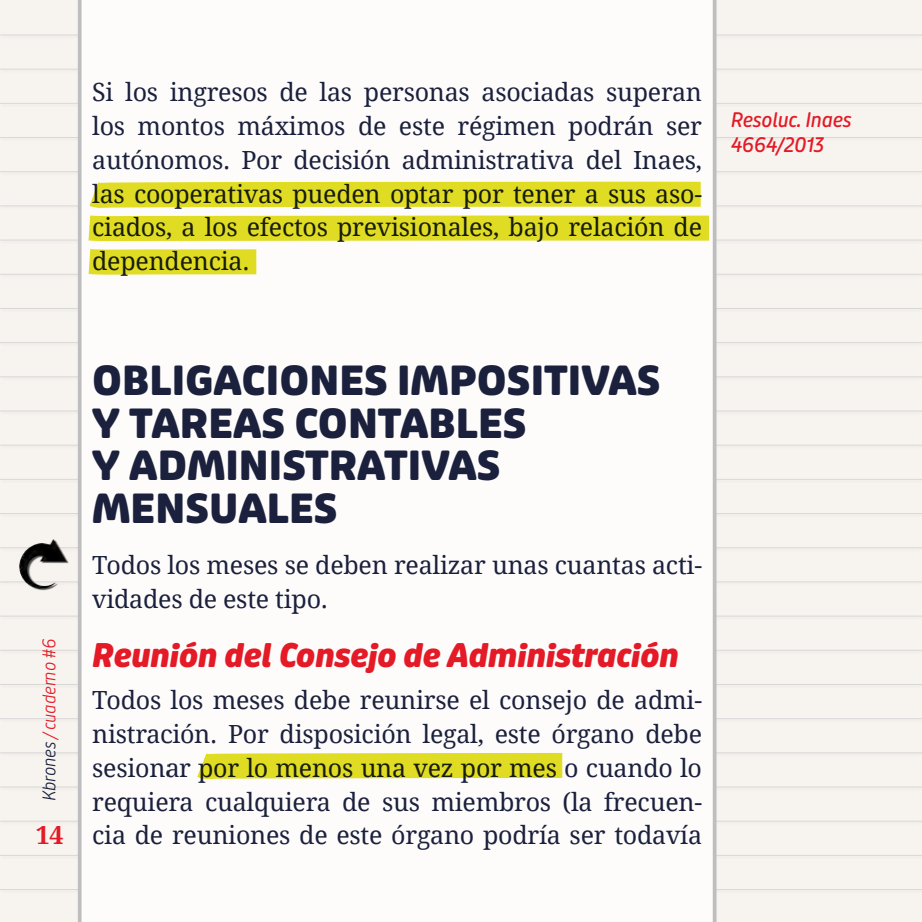
<style>
.page{position:relative;width:922px;height:922px;background:#fff}
.page>*{position:absolute;margin:0;border:0;box-sizing:border-box;transform-origin:0 0}
.TITULOS{font:700 expanded 40px/42.5px "Puffin Display Soft";color:#1b213d}
.subtitulos{font:italic 700 expanded 32.5px "Puffin Display Soft";color:#e41a26}
.BASE_TEXTO{font:25px/33.8px "Droid Serif";letter-spacing:-.01em;color:#1b213d;text-align:justify}
.t1{font:700 25px "Droid Serif";color:#e41a26}
.Testos_MARGEN{font:italic 20px/25px "Puffin Display Soft Medm";letter-spacing:-.01em;color:#e41a26}
.t2{font:italic 300 17.5px "Puffin Display Soft";letter-spacing:-.01em;color:#e41a26}
.s1{color:#1b213d}
</style>
<div class="page">
<div style="left:0;top:0;width:921px;height:921px;background:#f7f4f0"></div>
<div style="left:0;top:204px;width:921px;height:5px;background:#e8e6e4"></div>
<hr style="left:0;top:205px;width:921px;height:1px;background:#d9d8d8">
<div style="left:0;top:272px;width:921px;height:6px;background:#f2efeb"></div>
<hr style="left:0;top:274px;width:921px;height:1px;background:#d9d8d8">
<div style="left:0;top:136px;width:921px;height:5px;background:#f2efeb"></div>
<hr style="left:0;top:137px;width:921px;height:1px;background:#d9d8d8">
<div style="left:0;top:477px;width:921px;height:6px;background:#f3f0ec"></div>
<hr style="left:0;top:479px;width:921px;height:1px;background:#d9d8d8">
<div style="left:0;top:546px;width:921px;height:5px;background:#eceae7"></div>
<hr style="left:0;top:547px;width:921px;height:1px;background:#d9d8d8">
<div style="left:0;top:614px;width:921px;height:5px;background:#000;opacity:.1"></div>
<hr style="left:0;top:615px;width:921px;height:1px;background:#d9d8d8">
<div style="left:0;top:341px;width:921px;height:5px;background:#efece9"></div>
<hr style="left:0;top:342px;width:921px;height:1px;background:#d9d8d8">
<div style="left:0;top:409px;width:921px;height:5px;background:#e6e4e2"></div>
<hr style="left:0;top:410px;width:921px;height:1px;background:#d9d8d8">
<div style="left:0;top:750px;width:921px;height:6px;background:#f2efeb"></div>
<hr style="left:0;top:752px;width:921px;height:1px;background:#d9d8d8">
<div style="left:0;top:819px;width:921px;height:5px;background:#000;opacity:.1"></div>
<hr style="left:0;top:820px;width:921px;height:1px;background:#d9d8d8">
<div style="left:0;top:682px;width:921px;height:6px;background:#000;opacity:.1"></div>
<hr style="left:0;top:683px;width:921px;height:1px;background:#d9d8d8">
<div style="left:0;top:887px;width:921px;height:5px;background:#000;opacity:.1"></div>
<hr style="left:0;top:888px;width:921px;height:1px;background:#d9d8d8">
<div style="left:0;top:67px;width:921px;height:6px;background:#f2efeb"></div>
<hr style="left:0;top:69px;width:921px;height:1px;background:#d9d8d8">
<div style="left:0;top:170px;width:921px;height:5px;background:#edeae7"></div>
<hr style="left:0;top:171px;width:921px;height:1px;background:#d9d8d8">
<div style="left:0;top:238px;width:921px;height:6px;background:#000;opacity:.1"></div>
<hr style="left:0;top:239px;width:921px;height:1px;background:#d9d8d8">
<div style="left:0;top:306px;width:921px;height:6px;background:#f3f0ec"></div>
<hr style="left:0;top:308px;width:921px;height:1px;background:#d9d8d8">
<div style="left:0;top:101px;width:921px;height:6px;background:#f2efec"></div>
<hr style="left:0;top:103px;width:921px;height:1px;background:#d9d8d8">
<div style="left:0;top:511px;width:921px;height:6px;background:#f2efeb"></div>
<hr style="left:0;top:513px;width:921px;height:1px;background:#d9d8d8">
<div style="left:0;top:580px;width:921px;height:5px;background:#e8e5e3"></div>
<hr style="left:0;top:581px;width:921px;height:1px;background:#d9d8d8">
<div style="left:0;top:375px;width:921px;height:5px;background:#eae8e5"></div>
<hr style="left:0;top:376px;width:921px;height:1px;background:#d9d8d8">
<div style="left:0;top:443px;width:921px;height:5px;background:#000;opacity:.1"></div>
<hr style="left:0;top:444px;width:921px;height:1px;background:#d9d8d8">
<div style="left:0;top:716px;width:921px;height:6px;background:#f2efeb"></div>
<hr style="left:0;top:718px;width:921px;height:1px;background:#d9d8d8">
<div style="left:0;top:785px;width:921px;height:5px;background:#e6e4e2"></div>
<hr style="left:0;top:786px;width:921px;height:1px;background:#d9d8d8">
<div style="left:0;top:853px;width:921px;height:5px;background:#000;opacity:.1"></div>
<hr style="left:0;top:854px;width:921px;height:1px;background:#d9d8d8">
<div style="left:0;top:648px;width:921px;height:5px;background:#000;opacity:.1"></div>
<hr style="left:0;top:649px;width:921px;height:1px;background:#d9d8d8">
<div style="left:0;top:33px;width:921px;height:6px;background:#f2efeb"></div>
<hr style="left:0;top:35px;width:921px;height:1px;background:#d9d8d8">
<div style="left:78px;top:0;width:638px;height:921px;background:#fdfcfb"></div>
<img style="left:17px;top:539px;width:52px;height:51px">
<svg style="left:86px;top:179px;width:625px;height:98px"></svg>
<svg style="left:194px;top:750px;width:370px;height:31px"></svg>
<p class="BASE_TEXTO" style="left:92px;top:75px;width:611px">Si los ingresos de las personas asociadas superan los montos máximos de este régimen podrán ser autónomos. Por decisión administrativa del Inaes, las cooperativas pueden optar por tener a sus aso&shy;ciados, a los efectos previsionales, bajo relación de dependencia.</p>
<p class="Testos_MARGEN" style="left:730px;top:108px;width:122px">Resoluc. Inaes<br>4664/2013</p>
<p class="t2" style="left:39px;top:801px;width:164px;rotate:-90deg"><span class="s1">Kbrones</span> / cuaderno #6</p>
<p class="t1" style="left:36px;top:817px;width:29px">14</p>
<p class="TITULOS" style="left:92px;top:361px;width:569px">OBLIGACIONES IMPOSITIVAS<br>Y TAREAS CONTABLES<br>Y ADMINISTRATIVAS<br>MENSUALES</p>
<p class="BASE_TEXTO" style="left:92px;top:547px;width:611px">Todos los meses se deben realizar unas cuantas acti&shy;vidades de este tipo.</p>
<p class="subtitulos" style="left:92px;top:635px;width:588px">Reunión del Consejo de Administración</p>
<p class="BASE_TEXTO" style="left:92px;top:682px;width:611px">Todos los meses debe reunirse el consejo de admi&shy;nistración. Por disposición legal, este órgano debe sesionar por lo menos una vez por mes o cuando lo requiera cualquiera de sus miembros (la frecuen&shy;cia de reuniones de este órgano podría ser todavía</p>
</div>
